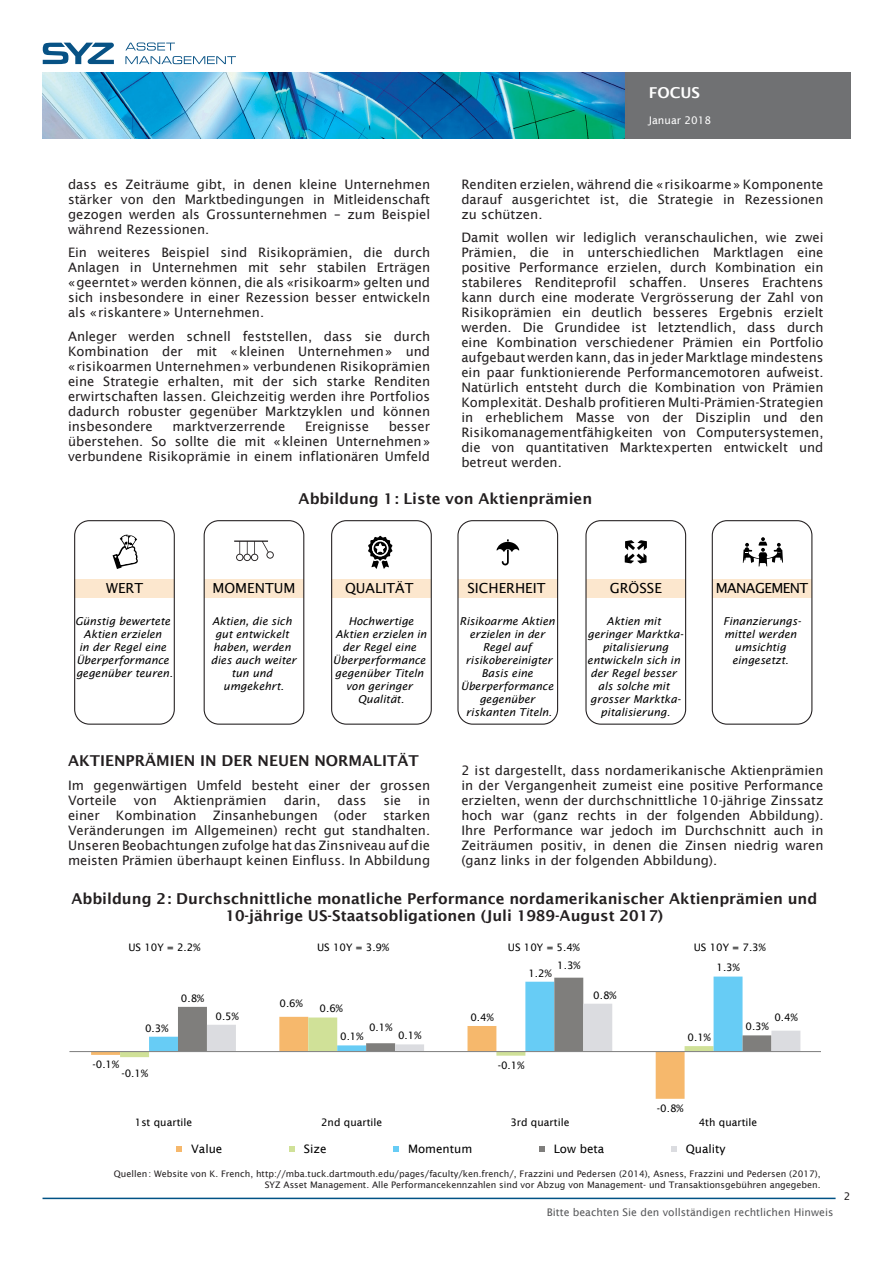
<style>
.page{position:relative;width:893px;height:1263px;background:#fff}
.page>*{position:absolute;margin:0;border:0;box-sizing:border-box;transform-origin:0 0}
.Texte_courant{font:600 15px/17.2px "Lucida Sans";color:#231f20;text-align:center}
.t1{font:600 15px "Lucida Sans";color:#fff}
.t2{font:13.8px "Lucida Sans";color:#000}
.t3{font:13.8px "Lucida Sans";letter-spacing:-.04em;color:#000}
.Texte_courant-2{font:13.05px/15px "Lucida Sans";color:#231f20;text-align:justify}
.t4{font:11.7px "Lucida Sans";color:#000}
.t5{font:italic 10.8px/13px "Lucida Sans";color:#000;text-align:center}
.t6{font:10.5px "Lucida Sans";color:#57585a}
.t7{font:10.5px "Lucida Sans";color:#fff}
.Numèro_de_page{font:10.5px "Lucida Sans";color:#231f20}
.t8{font:10.35px "Lucida Sans";color:#000}
.Source_data{font:9px/10.8px "Lucida Sans";color:#231f20;text-align:right}
</style>
<div class="page">
<img style="left:43px;top:72px;width:807px;height:66px">
<svg style="left:125px;top:43px;width:111px;height:21px"></svg>
<svg style="left:43px;top:43px;width:71px;height:21px"></svg>
<hr style="left:43px;top:1197px;width:793px;height:2px;background:#005285">
<svg style="left:91px;top:1052px;width:594px;height:47px"></svg>
<svg style="left:120px;top:976px;width:680px;height:81px"></svg>
<hr style="left:69px;top:1051px;width:752px;height:1px;background:#868686">
<svg style="left:176px;top:1146px;width:6px;height:6px"></svg>
<svg style="left:289px;top:1146px;width:6px;height:6px"></svg>
<svg style="left:393px;top:1146px;width:6px;height:6px"></svg>
<svg style="left:539px;top:1146px;width:6px;height:6px"></svg>
<svg style="left:671px;top:1146px;width:6px;height:6px"></svg>
<div style="left:712px;top:579px;width:100px;height:18px;background:#fce7ce"></div>
<div style="left:586px;top:579px;width:100px;height:18px;background:#fce7ce"></div>
<div style="left:458px;top:579px;width:100px;height:18px;background:#fce7ce"></div>
<div style="left:332px;top:579px;width:99px;height:18px;background:#fce7ce"></div>
<div style="left:204px;top:579px;width:100px;height:18px;background:#fce7ce"></div>
<div style="left:75px;top:579px;width:99px;height:18px;background:#fce7ce"></div>
<svg style="left:113px;top:535px;width:25px;height:34px"></svg>
<svg style="left:625px;top:540px;width:22px;height:23px"></svg>
<svg style="left:496px;top:539px;width:23px;height:27px"></svg>
<svg style="left:368px;top:535px;width:25px;height:34px"></svg>
<svg style="left:234px;top:540px;width:40px;height:21px"></svg>
<svg style="left:743px;top:537px;width:40px;height:30px"></svg>
<div style="left:712px;top:520px;width:100px;height:205px;border:1px solid #231f20;border-radius:15px"></div>
<div style="left:585px;top:520px;width:101px;height:205px;border:1px solid #231f20;border-radius:15px"></div>
<div style="left:457px;top:520px;width:101px;height:205px;border:1px solid #231f20;border-radius:15px"></div>
<div style="left:331px;top:520px;width:101px;height:205px;border:1px solid #231f20;border-radius:15px"></div>
<div style="left:204px;top:520px;width:100px;height:205px;border:1px solid #231f20;border-radius:15px"></div>
<div style="left:74px;top:520px;width:101px;height:205px;border:1px solid #231f20;border-radius:15px"></div>
<p class="t1" style="left:649px;top:84px;width:53px">FOCUS</p>
<p class="Texte_courant-2" style="left:68px;top:176px;width:364px">dass es Zeiträume gibt, in denen kleine Unternehmen stärker von den Marktbedingungen in Mitleidenschaft gezogen werden als Grossunternehmen – zum Beispiel während Rezessionen.</p>
<p class="Texte_courant-2" style="left:68px;top:245px;width:364px">Ein weiteres Beispiel sind Risikoprämien, die durch Anlagen in Unternehmen mit sehr stabilen Erträgen «geerntet» werden können, die als «risikoarm» gelten und sich insbesondere in einer Rezession besser entwickeln als «riskantere» Unternehmen.</p>
<p class="Texte_courant-2" style="left:68px;top:328px;width:364px">Anleger werden schnell feststellen, dass sie durch Kombination der mit «kleinen Unternehmen» und «risikoarmen Unternehmen» verbundenen Risikoprämien eine Strategie erhalten, mit der sich starke Renditen erwirtschaften lassen. Gleichzeitig werden ihre Portfolios dadurch robuster gegenüber Marktzyklen und können insbesondere</p>
<p class="Texte_courant-2" style="left:68px;top:418px;width:364px;text-indent:321px">besser überstehen. So sollte die mit «kleinen Unternehmen» verbundene Risikoprämie in einem inflationären Umfeld</p>
<p class="Texte_courant-2" style="left:173px;top:418px;width:114px">marktverzerrende</p>
<p class="Texte_courant-2" style="left:305px;top:418px;width:66px">Ereignisse</p>
<p class="t7" style="left:649px;top:114px;width:64px">Januar 2018</p>
<p class="Texte_courant-2" style="left:461px;top:176px;width:364px">Renditen erzielen, während die «risikoarme» Komponente darauf ausgerichtet ist, die Strategie in Rezessionen zu schützen.</p>
<p class="Texte_courant-2" style="left:461px;top:230px;width:364px">Damit wollen wir lediglich veranschaulichen, wie zwei Prämien, die in unterschiedlichen Marktlagen eine positive Performance erzielen, durch Kombination ein stabileres Renditeprofil schaffen. Unseres Erachtens kann durch eine moderate Vergrösserung der Zahl von Risikoprämien ein deutlich besseres Ergebnis erzielt werden. Die Grundidee ist letztendlich, dass durch eine Kombination verschiedener Prämien ein Portfolio aufgebaut werden kann, das in jeder Marktlage mindestens ein paar funktionierende Performancemotoren aufweist.<br>Natürlich entsteht durch die Kombination von Prämien Komplexität. Deshalb profitieren Multi-Prämien-Strategien in erheblichem Masse von der Disziplin und den Risikomanagementfähigkeiten von Computersystemen, die von quantitativen Marktexperten entwickelt und betreut werden.</p>
<p class="Texte_courant" style="left:299px;top:490px;width:295px">Abbildung 1: Liste von Aktienprämien</p>
<p class="t2" style="left:106px;top:580px;width:38px">WERT</p>
<p class="t2" style="left:213px;top:580px;width:84px">MOMENTUM</p>
<p class="t2" style="left:345px;top:580px;width:70px">QUALITÄT</p>
<p class="t2" style="left:467px;top:580px;width:80px">SICHERHEIT</p>
<p class="t2" style="left:610px;top:580px;width:54px">GRÖSSE</p>
<p class="t3" style="left:716px;top:580px;width:94px">MANAGEMENT</p>
<p class="t5" style="left:75px;top:615px;width:99px">Günstig bewertete<br>Aktien erzielen<br>in der Regel eine<br>Überperformance gegenüber teuren.</p>
<p class="t5" style="left:211px;top:615px;width:87px">Aktien, die sich gut entwickelt haben, werden dies auch weiter tun und umgekehrt.</p>
<p class="t5" style="left:333px;top:615px;width:95px">Hochwertige<br>Aktien erzielen in der Regel eine<br>Überperformance gegenüber Titeln von geringer<br>Qualität.</p>
<p class="t5" style="left:459px;top:615px;width:97px">Risikoarme Aktien erzielen in der<br>Regel auf risikobereinigter<br>Basis eine<br>Überperformance gegenüber riskanten Titeln.</p>
<p class="t5" style="left:587px;top:615px;width:98px">Aktien mit geringer Marktka&shy;pitalisierung entwickeln sich in der Regel besser als solche mit grosser Marktka&shy;pitalisierung.</p>
<p class="t5" style="left:723px;top:615px;width:79px">Finanzierungs&shy;mittel werden umsichtig eingesetzt.</p>
<p class="Texte_courant" style="left:68px;top:752px;width:352px">AKTIENPRÄMIEN IN DER NEUEN NORMALITÄT</p>
<p class="Texte_courant-2" style="left:68px;top:778px;width:364px">Im gegenwärtigen Umfeld besteht einer der grossen<br>Vorteile</p>
<p class="Texte_courant-2" style="left:134px;top:793px;width:24px">von</p>
<p class="Texte_courant-2" style="left:174px;top:793px;width:94px">Aktienprämien</p>
<p class="Texte_courant-2" style="left:284px;top:793px;width:38px">darin,</p>
<p class="Texte_courant-2" style="left:338px;top:793px;width:30px">dass</p>
<p class="Texte_courant-2" style="left:383px;top:793px;width:19px">sie</p>
<p class="Texte_courant-2" style="left:68px;top:793px;width:364px;text-indent:350px">in einer Kombination Zinsanhebungen (oder starken Veränderungen im Allgemeinen) recht gut standhalten.<br>Unseren Beobachtungen zufolge hat das Zinsniveau auf die meisten Prämien überhaupt keinen Einfluss. In Abbildung</p>
<p class="Texte_courant-2" style="left:461px;top:763px;width:364px">2 ist dargestellt, dass nordamerikanische Aktienprämien in der Vergangenheit zumeist eine positive Performance erzielten, wenn der durchschnittliche 10-jährige Zinssatz hoch war (ganz rechts in der folgenden Abbildung).<br>Ihre Performance war jedoch im Durchschnitt auch in Zeiträumen positiv, in denen die Zinsen niedrig waren (ganz links in der folgenden Abbildung).</p>
<p class="Texte_courant" style="left:71px;top:890px;width:748px">Abbildung 2: Durchschnittliche monatliche Performance nordamerikanischer Aktienprämien und<br>10-jährige US-Staatsobligationen (Juli 1989-August 2017)</p>
<p class="t8" style="left:128px;top:942px;width:73px">US 10Y = 2.2%</p>
<p class="t8" style="left:317px;top:942px;width:73px">US 10Y = 3.9%</p>
<p class="t8" style="left:508px;top:942px;width:73px">US 10Y = 5.4%</p>
<p class="t8" style="left:694px;top:942px;width:73px">US 10Y = 7.3%</p>
<p class="t8" style="left:145px;top:1022px;width:25px">0.3%</p>
<p class="t8" style="left:92px;top:1058px;width:28px">-0.1%</p>
<p class="t8" style="left:121px;top:1067px;width:28px">-0.1%</p>
<p class="t8" style="left:181px;top:992px;width:25px">0.8%</p>
<p class="t8" style="left:215px;top:1010px;width:25px">0.5%</p>
<p class="t8" style="left:279px;top:997px;width:25px">0.6%</p>
<p class="t8" style="left:320px;top:1003px;width:25px">0.6%</p>
<p class="t8" style="left:369px;top:1022px;width:25px">0.1%</p>
<p class="t8" style="left:398px;top:1030px;width:25px">0.1%</p>
<p class="t8" style="left:340px;top:1031px;width:25px">0.1%</p>
<p class="t8" style="left:557px;top:959px;width:25px">1.3%</p>
<p class="t8" style="left:528px;top:967px;width:25px">1.2%</p>
<p class="t8" style="left:716px;top:962px;width:25px">1.3%</p>
<p class="t8" style="left:593px;top:989px;width:25px">0.8%</p>
<p class="t8" style="left:470px;top:1011px;width:25px">0.4%</p>
<p class="t8" style="left:774px;top:1011px;width:25px">0.4%</p>
<p class="t8" style="left:745px;top:1021px;width:25px">0.3%</p>
<p class="t8" style="left:687px;top:1031px;width:25px">0.1%</p>
<p class="t8" style="left:498px;top:1059px;width:28px">-0.1%</p>
<p class="t8" style="left:657px;top:1102px;width:28px">-0.8%</p>
<p class="t8" style="left:135px;top:1117px;width:59px">1st quartile</p>
<p class="t8" style="left:321px;top:1117px;width:63px">2nd quartile</p>
<p class="t8" style="left:510px;top:1117px;width:61px">3rd quartile</p>
<p class="t8" style="left:699px;top:1117px;width:60px">4th quartile</p>
<p class="t4" style="left:191px;top:1142px;width:33px">Value</p>
<p class="t4" style="left:304px;top:1142px;width:24px">Size</p>
<p class="t4" style="left:408px;top:1142px;width:66px">Momentum</p>
<p class="t4" style="left:554px;top:1142px;width:52px">Low beta</p>
<p class="t4" style="left:686px;top:1142px;width:41px">Quality</p>
<p class="Source_data" style="left:114px;top:1169px;width:708px">Quellen: Website von K. French, http://mba.tuck.dartmouth.edu/pages/faculty/ken.french/, Frazzini und Pedersen (2014), Asness, Frazzini und Pedersen (2017),<br>SYZ Asset Management. Alle Performancekennzahlen sind vor Abzug von Management- und Transaktionsgebühren angegeben.</p>
<p class="t6" style="left:547px;top:1206px;width:288px">Bitte beachten Sie den vollständigen rechtlichen Hinweis</p>
<p class="Numèro_de_page" style="left:844px;top:1190px;width:8px">2</p>
</div>
